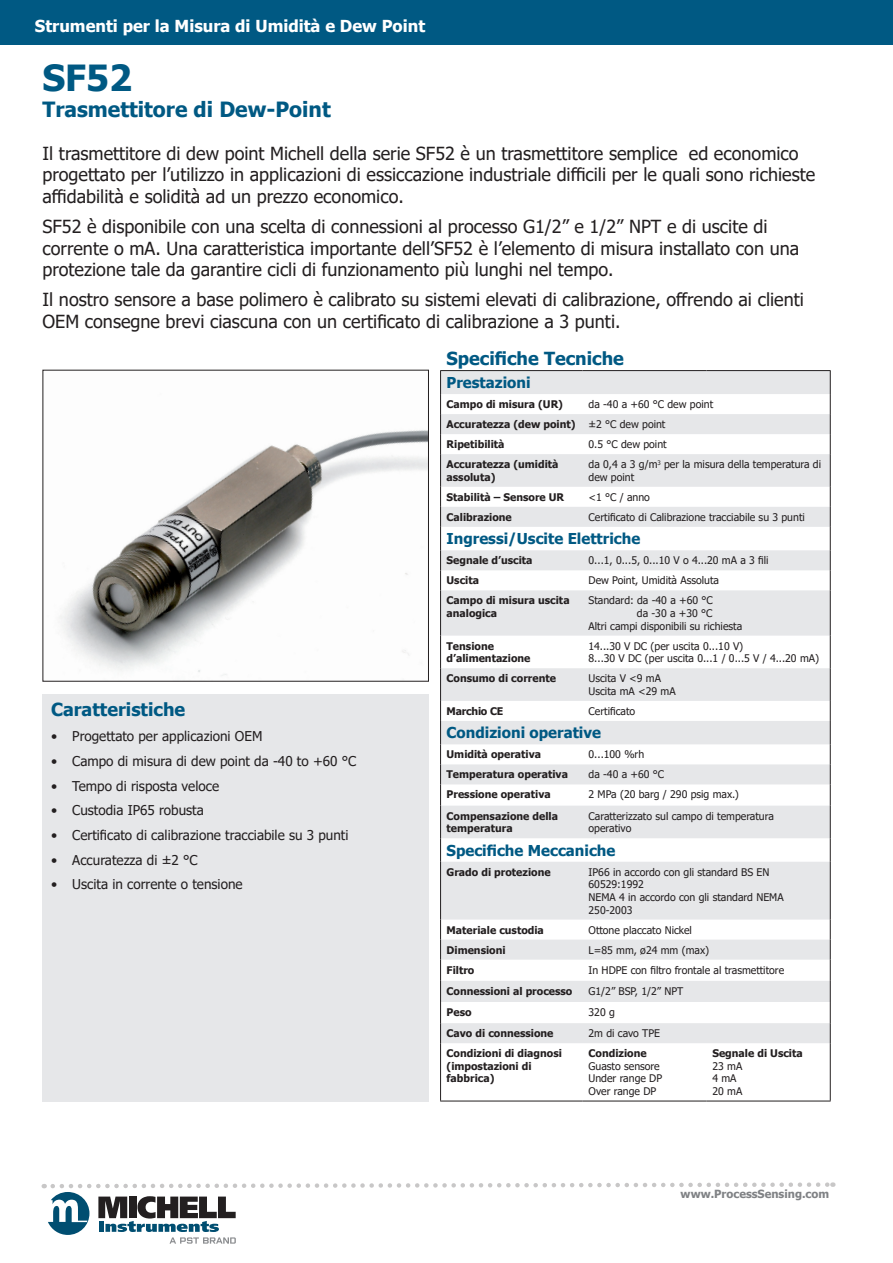
<style>
.page{position:relative;width:893px;height:1263px;background:#fff}
.page>*{position:absolute;margin:0;border:0;box-sizing:border-box;transform-origin:0 0}
.Heading_1{font:700 36px "Tahoma";color:#005983}
.Sub_heading{font:700 21px "Tahoma";color:#005983}
.Main_description{font:18px/21.6px "Tahoma";color:#231f20}
.Heading_3{font:700 18px "Tahoma";color:#005983}
.t1{font:700 16.5px "Tahoma";color:#fff}
.Specifications_heading{font:700 15px "Tahoma";color:#005983}
.t2{font:13.5px "Tahoma";color:#231f20}
.t3{font:700 11.25px "Tahoma";color:#808285}
.Table_text{font:10.5px/12.6px "Tahoma";color:#231f20}
.Table_heading{font:700 10.5px/12.6px "Tahoma";color:#231f20}
.Table_text-2{font:700 10.5px "Tahoma";color:#231f20}
.Table_heading-2{font:700 10.5px "Tahoma";letter-spacing:-.02em;color:#231f20}
</style>
<div class="page">
<div style="left:0;top:0;width:893px;height:45px;background:#005983"></div>
<svg style="left:44px;top:1182px;width:789px;height:61px"></svg>
<img style="left:59px;top:430px;width:368px;height:246px">
<div style="left:43px;top:370px;width:386px;height:312px;border:1px solid #231f20"></div>
<div style="left:43px;top:694px;width:386px;height:407px;background:#e6e7e9"></div>
<svg style="left:441px;top:371px;width:389px;height:672px;fill:#e6e7e9"></svg>
<svg style="left:830px;top:838px;width:1px;height:24px"></svg>
<hr style="left:440px;top:370px;width:143px;height:1px;background:#231f20">
<hr style="left:583px;top:370px;width:123px;height:1px;background:#231f20">
<hr style="left:706px;top:370px;width:125px;height:1px;background:#231f20">
<svg style="left:440px;top:371px;width:1px;height:83px"></svg>
<hr style="left:440px;top:454px;width:1px;height:33px;background:#231f20">
<hr style="left:440px;top:590px;width:1px;height:46px;background:#231f20">
<hr style="left:440px;top:636px;width:1px;height:32px;background:#231f20">
<hr style="left:440px;top:668px;width:1px;height:33px;background:#231f20">
<hr style="left:440px;top:806px;width:1px;height:32px;background:#231f20">
<hr style="left:440px;top:862px;width:1px;height:57px;background:#231f20">
<svg style="left:440px;top:919px;width:1px;height:124px"></svg>
<hr style="left:440px;top:1043px;width:1px;height:58px;background:#231f20">
<hr style="left:583px;top:1101px;width:123px;height:1px;background:#231f20">
<hr style="left:706px;top:1101px;width:125px;height:1px;background:#231f20">
<hr style="left:440px;top:1101px;width:143px;height:1px;background:#231f20">
<svg style="left:830px;top:371px;width:1px;height:83px"></svg>
<hr style="left:830px;top:454px;width:1px;height:33px;background:#231f20">
<svg style="left:440px;top:487px;width:1px;height:103px"></svg>
<svg style="left:830px;top:487px;width:1px;height:103px"></svg>
<hr style="left:830px;top:590px;width:1px;height:46px;background:#231f20">
<hr style="left:830px;top:636px;width:1px;height:32px;background:#231f20">
<hr style="left:830px;top:668px;width:1px;height:33px;background:#231f20">
<svg style="left:440px;top:701px;width:1px;height:105px"></svg>
<svg style="left:830px;top:701px;width:1px;height:105px"></svg>
<hr style="left:830px;top:806px;width:1px;height:32px;background:#231f20">
<svg style="left:440px;top:838px;width:1px;height:24px"></svg>
<hr style="left:830px;top:862px;width:1px;height:57px;background:#231f20">
<svg style="left:830px;top:919px;width:1px;height:124px"></svg>
<hr style="left:830px;top:1043px;width:1px;height:58px;background:#231f20">
<h3 class="t1" style="left:35px;top:14px;width:392px">Strumenti per la Misura di Umidità e Dew Point</h3>
<p class="Heading_1" style="left:43px;top:53px;width:91px">SF52</p>
<p class="Sub_heading" style="left:43px;top:94px;width:290px">Trasmettitore di Dew-Point</p>
<p class="Main_description" style="left:43px;top:143px;width:774px">Il trasmettitore di dew point Michell della serie SF52 è un trasmettitore semplice ed economico progettato per l’utilizzo in applicazioni di essiccazione industriale difficili per le quali sono richieste affidabilità e solidità ad un prezzo economico.</p>
<p class="Main_description" style="left:43px;top:217px;width:758px">SF52 è disponibile con una scelta di connessioni al processo G1/2” e 1/2” NPT e di uscite di corrente o mA. Una caratteristica importante dell’SF52 è l’elemento di misura installato con una protezione tale da garantire cicli di funzionamento più lunghi nel tempo.</p>
<p class="Main_description" style="left:43px;top:290px;width:763px">Il nostro sensore a base polimero è calibrato su sistemi elevati di calibrazione, offrendo ai clienti<br>OEM consegne brevi ciascuna con un certificato di calibrazione a 3 punti.</p>
<p class="Heading_3" style="left:447px;top:345px;width:179px">Specifiche Tecniche</p>
<p class="Specifications_heading" style="left:447px;top:372px;width:86px">Prestazioni</p>
<p class="Table_heading" style="left:447px;top:398px;width:118px">Campo di misura (UR)</p>
<p class="Table_text" style="left:589px;top:399px;width:126px">da -40 a +60 °C dew point</p>
<p class="Table_heading" style="left:447px;top:418px;width:130px">Accuratezza (dew point)</p>
<p class="Table_text" style="left:589px;top:419px;width:78px">±2 °C dew point</p>
<p class="Table_heading" style="left:447px;top:438px;width:59px">Ripetibilità</p>
<p class="Table_text" style="left:589px;top:439px;width:80px">0.5 °C dew point</p>
<p class="Table_heading" style="left:447px;top:458px;width:113px">Accuratezza (umidità assoluta)</p>
<p class="Table_text" style="left:589px;top:459px;width:234px">da 0,4 a 3 g/m<sup>3</sup> per la misura della temperatura di dew point</p>
<p class="Table_heading" style="left:447px;top:491px;width:119px">Stabilità – Sensore UR</p>
<p class="Table_text" style="left:589px;top:491px;width:63px">&lt;1 °C / anno</p>
<p class="Table_heading" style="left:447px;top:511px;width:67px">Calibrazione</p>
<p class="Table_text" style="left:589px;top:511px;width:218px">Certificato di Calibrazione tracciabile su 3 punti</p>
<p class="Specifications_heading" style="left:447px;top:528px;width:195px">Ingressi/Uscite Elettriche</p>
<p class="Table_heading" style="left:447px;top:555px;width:87px">Segnale d’uscita</p>
<p class="Table_text" style="left:589px;top:555px;width:182px">0...1, 0...5, 0...10 V o 4...20 mA a 3 fili</p>
<p class="Table_heading" style="left:447px;top:575px;width:34px">Uscita</p>
<p class="Table_text" style="left:589px;top:575px;width:132px">Dew Point, Umidità Assoluta</p>
<p class="Table_heading" style="left:447px;top:595px;width:125px">Campo di misura uscita</p>
<p class="Table_heading" style="left:447px;top:607px;width:52px">analogica</p>
<p class="Table_text" style="left:589px;top:595px;width:126px">Standard: da -40 a +60 °C</p>
<p class="Table_text" style="left:637px;top:607px;width:77px">da -30 a +30 °C</p>
<p class="Table_text" style="left:589px;top:620px;width:155px">Altri campi disponibili su richiesta</p>
<p class="Heading_3" style="left:51px;top:697px;width:136px">Caratteristiche</p>
<p class="t2" style="left:51px;top:727px;width:213px">• Progettato per applicazioni OEM</p>
<p class="t2" style="left:51px;top:752px;width:307px">• Campo di misura di dew point da -40 to +60 °C</p>
<p class="t2" style="left:51px;top:777px;width:170px">• Tempo di risposta veloce</p>
<p class="t2" style="left:51px;top:801px;width:154px">• Custodia IP65 robusta</p>
<p class="t2" style="left:51px;top:826px;width:299px">• Certificato di calibrazione tracciabile su 3 punti</p>
<p class="t2" style="left:51px;top:851px;width:148px">• Accuratezza di ±2 °C</p>
<p class="t2" style="left:51px;top:875px;width:193px">• Uscita in corrente o tensione</p>
<p class="Table_heading" style="left:447px;top:640px;width:85px">Tensione d’alimentazione</p>
<p class="Table_text" style="left:589px;top:640px;width:156px">14...30 V DC (per uscita 0...10 V)</p>
<p class="Table_text" style="left:589px;top:653px;width:232px">8...30 V DC (per uscita 0...1 / 0...5 V / 4...20 mA)</p>
<p class="Table_heading" style="left:447px;top:673px;width:111px">Consumo di corrente</p>
<p class="Table_text" style="left:589px;top:673px;width:74px">Uscita V &lt;9 mA</p>
<p class="Table_text" style="left:589px;top:685px;width:89px">Uscita mA &lt;29 mA</p>
<p class="Table_heading-2" style="left:447px;top:704px;width:58px">Marchio CE</p>
<p class="Table_text" style="left:589px;top:705px;width:48px">Certificato</p>
<p class="Specifications_heading" style="left:447px;top:722px;width:156px">Condizioni operative</p>
<p class="Table_heading" style="left:447px;top:749px;width:96px">Umidità operativa</p>
<p class="Table_text" style="left:589px;top:749px;width:57px">0...100 %rh</p>
<p class="Table_heading" style="left:447px;top:769px;width:123px">Temperatura operativa</p>
<p class="Table_text" style="left:589px;top:769px;width:77px">da -40 a +60 °C</p>
<p class="Table_heading" style="left:447px;top:789px;width:106px">Pressione operativa</p>
<p class="Table_text" style="left:589px;top:789px;width:152px">2 MPa (20 barg / 290 psig max.)</p>
<p class="Table_heading" style="left:447px;top:810px;width:113px">Compensazione della</p>
<p class="Table_heading" style="left:447px;top:822px;width:68px">temperatura</p>
<p class="Table_text" style="left:589px;top:810px;width:187px">Caratterizzato sul campo di temperatura</p>
<p class="Table_text" style="left:589px;top:823px;width:44px">operativo</p>
<p class="Specifications_heading" style="left:447px;top:840px;width:170px">Specifiche Meccaniche</p>
<p class="Table_heading" style="left:447px;top:866px;width:106px">Grado di protezione</p>
<p class="Table_text" style="left:589px;top:866px;width:182px">IP66 in accordo con gli standard BS EN</p>
<p class="Table_text" style="left:589px;top:879px;width:57px">60529:1992</p>
<p class="Table_text" style="left:589px;top:891px;width:197px">NEMA 4 in accordo con gli standard NEMA</p>
<p class="Table_text" style="left:589px;top:904px;width:45px">250-2003</p>
<p class="Table_heading" style="left:447px;top:924px;width:99px">Materiale custodia</p>
<p class="Table_text" style="left:589px;top:924px;width:105px">Ottone placcato Nickel</p>
<p class="Table_heading" style="left:447px;top:944px;width:61px">Dimensioni</p>
<p class="Table_text" style="left:589px;top:944px;width:122px">L=85 mm, ø24 mm (max)</p>
<p class="Table_heading" style="left:447px;top:964px;width:29px">Filtro</p>
<p class="Table_text" style="left:589px;top:964px;width:197px">In HDPE con filtro frontale al trasmettitore</p>
<p class="Table_heading" style="left:447px;top:985px;width:127px">Connessioni al processo</p>
<p class="Table_text" style="left:589px;top:985px;width:96px">G1/2” BSP, 1/2” NPT</p>
<p class="Table_heading" style="left:447px;top:1006px;width:27px">Peso</p>
<p class="Table_text" style="left:589px;top:1006px;width:28px">320 g</p>
<p class="Table_heading" style="left:447px;top:1027px;width:108px">Cavo di connessione</p>
<p class="Table_text" style="left:589px;top:1028px;width:73px">2m di cavo TPE</p>
<p class="Table_heading" style="left:447px;top:1047px;width:117px">Condizioni di diagnosi</p>
<p class="Table_heading" style="left:447px;top:1060px;width:87px">(impostazioni di fabbrica)</p>
<p class="Table_text-2" style="left:589px;top:1046px;width:60px">Condizione</p>
<p class="Table_text" style="left:589px;top:1060px;width:73px">Guasto sensore</p>
<p class="Table_text" style="left:589px;top:1073px;width:75px">Under range DP</p>
<p class="Table_text" style="left:589px;top:1085px;width:69px">Over range DP</p>
<p class="Table_text-2" style="left:712px;top:1046px;width:92px">Segnale di Uscita</p>
<p class="Table_text" style="left:712px;top:1060px;width:31px">23 mA</p>
<p class="Table_text" style="left:712px;top:1073px;width:26px">4 mA</p>
<p class="Table_text" style="left:712px;top:1085px;width:31px">20 mA</p>
<p class="t3" style="left:681px;top:1186px;width:150px">www.ProcessSensing.com</p>
</div>
